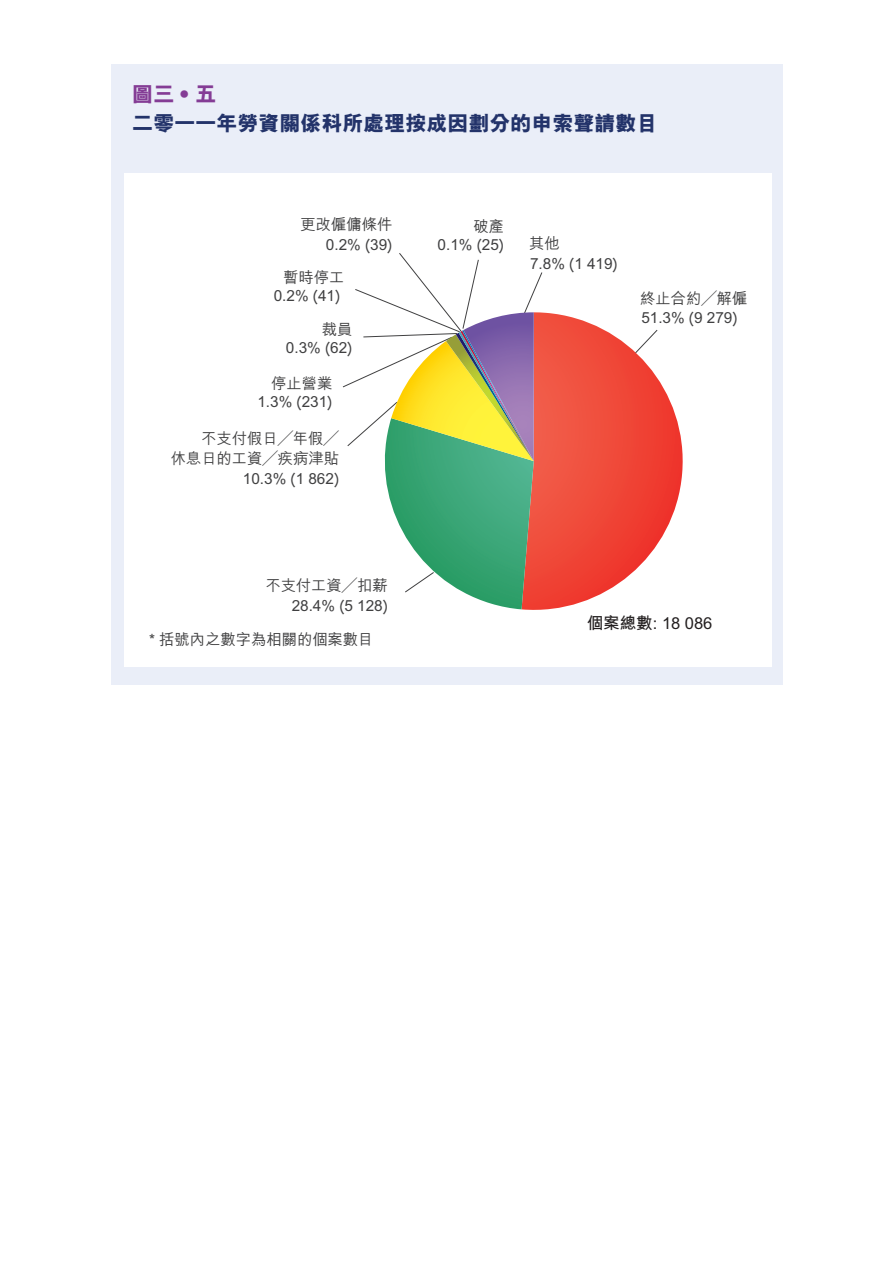
<style>
.page{position:relative;width:893px;height:1263px;background:#fff}
.page>*{position:absolute;margin:0;border:0;box-sizing:border-box;transform-origin:0 0}
.t1{font:21px "M Hei HK Xbold B5 pc H";color:#23336a}
.t2{font:21px "M Hei HK Xbold B5 pc H";color:#843c95}
.t3{font:16.5px "M Hei HK Bold B5 pc H";color:#231f20}
.t4{font:15.3px/20px "M Hei HK Medium B5 pc H";color:#404041;text-align:right}
</style>
<div class="page">
<div style="left:111px;top:64px;width:671px;height:621px;background:#eaeef8"></div>
<div style="left:124px;top:173px;width:647px;height:494px;background:#fff"></div>
<svg style="left:521px;top:312px;width:162px;height:298px"></svg>
<svg style="left:342px;top:253px;width:200px;height:356px"></svg>
<h1 class="t2" style="left:132px;top:86px;width:85px">圖三‧五</h1>
<h1 class="t1" style="left:132px;top:116px;width:526px">二零一一年勞資關係科所處理按成因劃分的申索聲請數目</h1>
<p class="t4" style="left:300px;top:216px;width:93px">更改僱傭條件<br>0.2% (39)</p>
<p class="t4" style="left:274px;top:271px;width:72px;line-height:17.4px">暫時停工<br>0.2% (41)</p>
<p class="t4" style="left:286px;top:322px;width:68px;line-height:18.1px">裁員<br>0.3% (62)</p>
<p class="t4" style="left:257px;top:376px;width:76px;line-height:18.3px">停止營業<br>1.3% (231)</p>
<p class="t4" style="left:171px;top:430px;width:170px">不支付假日╱年假╱<br>休息日的工資╱疾病津貼<br>10.3% (1 862)</p>
<p class="t4" style="left:265px;top:578px;width:124px">不支付工資╱扣薪<br>28.4% (5 128)</p>
<p class="t4" style="left:149px;top:632px;width:226px">* 括號內之數字為相關的個案數目</p>
<p class="t4" style="left:437px;top:220px;width:68px;line-height:17.4px">破產<br>0.1% (25)</p>
<p class="t4" style="left:529px;top:235px;width:90px;text-align:left">其他<br>7.8% (1 419)</p>
<p class="t4" style="left:640px;top:291px;width:109px;line-height:18.8px;text-align:left">終止合約╱解僱<br>51.3% (9 279)</p>
<p class="t3" style="left:586px;top:616px;width:127px">個案總數: 18 086</p>
</div>
